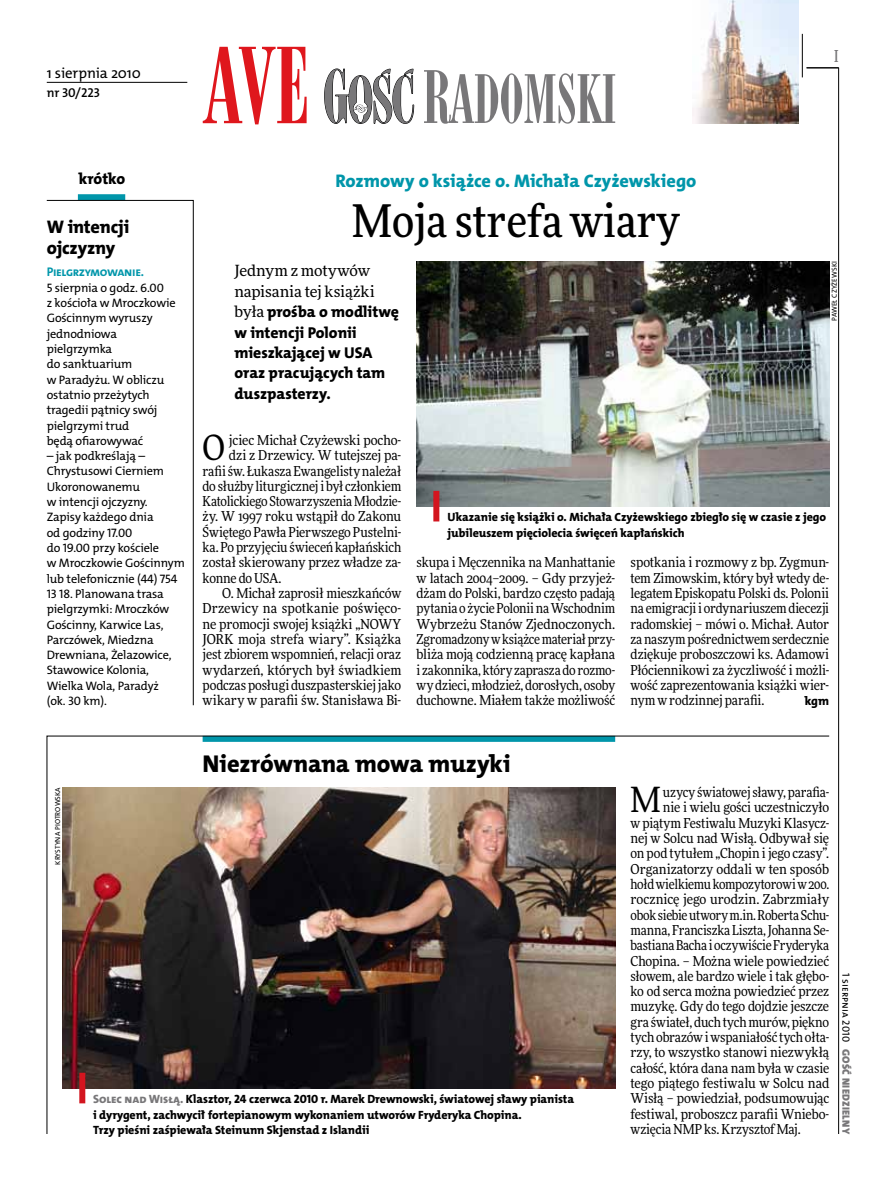
<style>
.page{position:relative;width:893px;height:1191px;background:#fff}
.page>*{position:absolute;margin:0;border:0;box-sizing:border-box;transform-origin:0 0}
.t1{font:500 45px "Freeday Narrow";color:#000}
.t2{font:34.8px "Freeday Narrow News";color:#000}
.t3{font:24.45px "The Mix HP8 Ex Bld";letter-spacing:-.005em;color:#000}
.t4{font:18.3px "The Mix HP8 Ex Bld";letter-spacing:-.005em;color:#0096aa}
.t5{font:18.3px/21.6px "The Mix HP8 Ex Bld";letter-spacing:-.01em;color:#000}
.t6{font:500 16.5px "Freeday Narrow";color:#787779;scale:.9 1}
.t7{font:15.75px/20.4px "The Mix HP8 Ex Bld";letter-spacing:-.005em;color:#000}
.t8{font:15.45px/20.4px "Freeday News";letter-spacing:-.01em;color:#000}
.t9{font:14.85px "The Mix HP5 Plain";letter-spacing:-.01em;color:#000}
.t10{font:13.65px/15.3px "Freeday Narrow News";letter-spacing:-.01em;color:#000;text-align:justify}
.t11{font:13.65px "Freeday Narrow News";letter-spacing:.01em;color:#000}
.t12{font:12.9px "The Mix HP6 Se Bld";letter-spacing:-.005em;color:#000}
.t13{font:12.6px "The Mix HP7 Bld";letter-spacing:-.035em;color:#0096aa}
.t14{font:12.3px/15.3px "The Mix HP5 Plain";letter-spacing:-.015em;color:#000}
.t15{font:12.3px "The Mix HP8 Ex Bld";color:#000}
.t16{font:12px/15.3px "The Mix HP8 Ex Bld";letter-spacing:-.005em;color:#000}
.t17{font:10.5px "The Mix HP9 Blk";letter-spacing:.025em;color:#787779}
.t18{font:10.5px "The Mix HP5 Plain";color:#000}
.t19{font:7.2px "The Mix HP5 Plain";letter-spacing:.005em;color:#000}
.s1{font-family:"Freeday News";font-size:15.45px}
.s2{color:#787779}
</style>
<div class="page">
<hr style="left:838px;top:68px;width:1px;height:1066px;background:#000">
<hr style="left:802px;top:34px;width:1px;height:43px;background:#000">
<svg style="left:47px;top:735px;width:783px;height:399px"></svg>
<hr style="left:806px;top:68px;width:33px;height:1px;background:#000">
<img style="left:692px;top:0;width:106px;height:123px">
<svg style="left:324px;top:68px;width:90px;height:56px"></svg>
<svg style="left:424px;top:70px;width:191px;height:54px"></svg>
<svg style="left:203px;top:47px;width:104px;height:77px"></svg>
<hr style="left:47px;top:82px;width:140px;height:1px;background:#000">
<img style="left:62px;top:787px;width:553px;height:301px">
<div style="left:79px;top:1072px;width:6px;height:31px;background:#d3151f"></div>
<img style="left:416px;top:261px;width:413px;height:245px">
<div style="left:433px;top:491px;width:6px;height:30px;background:#d3151f"></div>
<div style="left:78px;top:194px;width:47px;height:6px;background:#0096aa"></div>
<svg style="left:46px;top:200px;width:148px;height:505px"></svg>
<p class="t9" style="left:47px;top:63px;width:96px">1 sierpnia 2010</p>
<p class="t12" style="left:47px;top:85px;width:55px">nr 30/223</p>
<p class="t6" style="left:834px;top:46px;width:6px">I</p>
<p class="t7" style="left:79px;top:168px;width:48px">krótko</p>
<h3 class="t5" style="left:47px;top:216px;width:84px">W intencji ojczyzny</h3>
<p class="t13" style="left:47px;top:264px;width:99px">Pielgrzymowanie.</p>
<p class="t14" style="left:47px;top:280px;width:130px">5 sierpnia o godz. 6.00<br>z kościoła w Mroczkowie<br>Gościnnym wyruszy jednodniowa pielgrzymka<br>do sanktuarium<br>w Paradyżu. W obliczu ostatnio przeżytych tragedii pątnicy swój pielgrzymi trud<br>będą ofiarowywać</p>
<p class="t14" style="left:47px;top:448px;width:140px">– jak podkreślają –<br>Chrystusowi Cierniem<br>Ukoronowanemu<br>w intencji ojczyzny.<br>Zapisy każdego dnia<br>od godziny 17.00<br>do 19.00 przy kościele<br>w Mroczkowie Gościnnym lub telefonicznie (44) 754<br>13 18. Planowana trasa pielgrzymki: Mroczków<br>Gościnny, Karwice Las,<br>Parczówek, Miedzna<br>Drewniana, Żelazowice,<br>Stawowice Kolonia,<br>Wielka Wola, Paradyż<br>(ok. 30 km).</p>
<h3 class="t4" style="left:335px;top:169px;width:363px">Rozmowy o książce o. Michała Czyżewskiego</h3>
<h1 class="t1" style="left:352px;top:193px;width:329px">Moja strefa wiary</h1>
<p class="t8" style="left:234px;top:260px;width:142px">Jednym z motywów napisania tej książki</p>
<p class="t7" style="left:234px;top:302px;width:166px"><span class="s1">była</span> prośba o modlitwę w intencji Polonii mieszkającej w USA oraz pracujących tam duszpasterzy.</p>
<p class="t19" style="left:830px;top:321px;width:61px;rotate:-90deg">Paweł Czyżewski</p>
<h2 class="t2" style="left:203px;top:426px;width:24px">O</h2>
<p class="t10" style="left:229px;top:432px;width:174px">jciec Michał Czyżewski pocho-</p>
<p class="t10" style="left:229px;top:447px;width:174px">dzi z Drzewicy. W tutejszej pa-</p>
<p class="t10" style="left:203px;top:463px;width:200px">rafii św. Łukasza Ewangelisty należał</p>
<p class="t10" style="left:203px;top:478px;width:200px">do służby liturgicznej i był członkiem</p>
<p class="t10" style="left:203px;top:493px;width:200px">Katolickiego Stowarzyszenia Młodzie-</p>
<p class="t10" style="left:203px;top:509px;width:200px">ży. W 1997 roku wstąpił do Zakonu</p>
<p class="t10" style="left:203px;top:524px;width:200px">Świętego Pawła Pierwszego Pustelni-</p>
<p class="t10" style="left:203px;top:539px;width:200px">ka. Po przyjęciu świeceń kapłańskich</p>
<p class="t10" style="left:203px;top:555px;width:200px">został skierowany przez władze za-</p>
<p class="t10" style="left:203px;top:570px;width:80px">konne do USA.</p>
<p class="t10" style="left:222px;top:585px;width:181px">O. Michał zaprosił mieszkańców</p>
<p class="t11" style="left:203px;top:600px;width:200px">Drzewicy na spotkanie poświęco-</p>
<p class="t10" style="left:203px;top:616px;width:200px">ne promocji swojej książki „NOWY</p>
<p class="t10" style="left:203px;top:631px;width:200px">JORK moja strefa wiary”. Książka</p>
<p class="t10" style="left:203px;top:646px;width:200px">jest zbiorem wspomnień, relacji oraz</p>
<p class="t10" style="left:203px;top:662px;width:200px">wydarzeń, których był świadkiem</p>
<p class="t10" style="left:203px;top:677px;width:200px">podczas posługi duszpasterskiej jako</p>
<p class="t10" style="left:203px;top:692px;width:200px">wikary w parafii św. Stanisława Bi-</p>
<p class="t16" style="left:448px;top:510px;width:380px">Ukazanie się książki o. Michała Czyżewskiego zbiegło się w czasie z jego jubileuszem pięciolecia święceń kapłańskich</p>
<p class="t10" style="left:417px;top:555px;width:200px">skupa i Męczennika na Manhattanie w latach 2004–2009. – Gdy przyjeż&shy;dżam do Polski, bardzo często padają pytania o życie Polonii na Wschodnim Wybrzeżu Stanów Zjednoczonych.<br>Zgromadzony w książce materiał przy&shy;bliża moją codzienną pracę kapłana i zakonnika, który zaprasza do rozmo&shy;wy dzieci, młodzież, dorosłych, osoby duchowne. Miałem także możliwość</p>
<p class="t10" style="left:630px;top:555px;width:200px">spotkania i rozmowy z bp. Zygmun&shy;tem Zimowskim, który był wtedy de&shy;legatem Episkopatu Polski ds. Polonii na emigracji i ordynariuszem diecezji radomskiej – mówi o. Michał. Autor za naszym pośrednictwem serdecznie dziękuje proboszczowi ks. Adamowi Płóciennikowi za życzliwość i możli&shy;wość zaprezentowania książki wier&shy;nym w rodzinnej parafii.</p>
<p class="t15" style="left:805px;top:693px;width:26px">kgm</p>
<h3 class="t3" style="left:203px;top:747px;width:310px">Niezrównana mowa muzyki</h3>
<p class="t19" style="left:53px;top:864px;width:79px;rotate:-90deg">Krystyna Piotrowska</p>
<p class="t16" style="left:93px;top:1091px;width:483px"><span class="s2">Solec nad Wisłą.</span> Klasztor, 24 czerwca 2010 r. Marek Drewnowski, światowej sławy pianista i dyrygent, zachwycił fortepianowym wykonaniem utworów Fryderyka Chopina.<br>Trzy pieśni zaśpiewała Steinunn Skjenstad z Islandii</p>
<h2 class="t2" style="left:630px;top:778px;width:32px">M</h2>
<p class="t10" style="left:663px;top:784px;width:168px">uzycy światowej sławy, parafia-</p>
<p class="t10" style="left:663px;top:799px;width:168px">nie i wielu gości uczestniczyło</p>
<p class="t10" style="left:630px;top:815px;width:200px">w piątym Festiwalu Muzyki Klasycz-</p>
<p class="t10" style="left:630px;top:830px;width:200px">nej w Solcu nad Wisłą. Odbywał się</p>
<p class="t10" style="left:630px;top:845px;width:200px">on pod tytułem „Chopin i jego czasy”.</p>
<p class="t10" style="left:630px;top:861px;width:200px">Organizatorzy oddali w ten sposób</p>
<p class="t10" style="left:630px;top:876px;width:200px">hołd wielkiemu kompozytorowi w 200.</p>
<p class="t10" style="left:630px;top:891px;width:200px">rocznicę jego urodzin. Zabrzmiały</p>
<p class="t10" style="left:630px;top:907px;width:200px">obok siebie utwory m.in. Roberta Schu-</p>
<p class="t10" style="left:630px;top:922px;width:200px">manna, Franciszka Liszta, Johanna Se-</p>
<p class="t10" style="left:630px;top:937px;width:200px">bastiana Bacha i oczywiście Fryderyka</p>
<p class="t10" style="left:630px;top:953px;width:200px">Chopina. – Można wiele powiedzieć</p>
<p class="t10" style="left:630px;top:968px;width:200px">słowem, ale bardzo wiele i tak głębo-</p>
<p class="t10" style="left:630px;top:983px;width:200px">ko od serca można powiedzieć przez</p>
<p class="t10" style="left:630px;top:998px;width:200px">muzykę. Gdy do tego dojdzie jeszcze</p>
<p class="t10" style="left:630px;top:1014px;width:200px">gra świateł, duch tych murów, piękno</p>
<p class="t10" style="left:630px;top:1029px;width:200px">tych obrazów i wspaniałość tych ołta-</p>
<p class="t10" style="left:630px;top:1044px;width:200px">rzy, to wszystko stanowi niezwykłą</p>
<p class="t10" style="left:630px;top:1060px;width:200px">całość, która dana nam była w czasie</p>
<p class="t10" style="left:630px;top:1075px;width:200px">tego piątego festiwalu w Solcu nad</p>
<p class="t10" style="left:630px;top:1090px;width:200px">Wisłą – powiedział, podsumowując</p>
<p class="t10" style="left:630px;top:1106px;width:200px">festiwal, proboszcz parafii Wniebo-</p>
<p class="t10" style="left:630px;top:1121px;width:172px">wzięcia NMP ks. Krzysztof Maj.</p>
<p class="t18" style="left:853px;top:973px;width:71px;rotate:90deg">1 sierpnia 2010</p>
<p class="t17" style="left:853px;top:1049px;width:86px;rotate:90deg">Gość Niedzielny</p>
</div>
